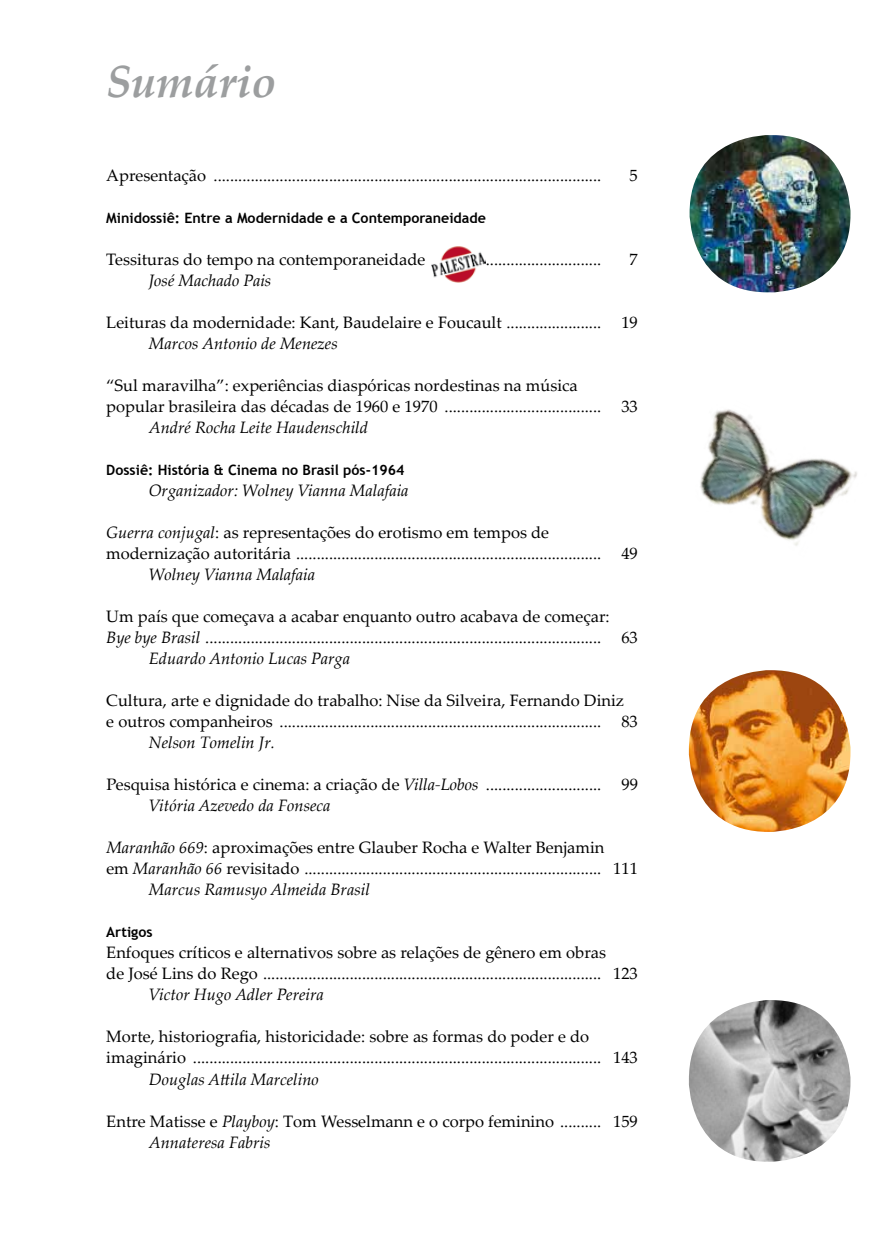
<style>
.page{position:relative;width:893px;height:1234px;background:#fff}
.page>*{position:absolute;margin:0;border:0;box-sizing:border-box;transform-origin:0 0}
.t1{font:italic 700 45px "Palatino Linotype";color:#9c9e9f}
.t2{font:16.5px/21px "Palatino Linotype";color:#000}
.t3{font:italic 16.5px "Palatino Linotype";color:#000}
.t4{font:700 14.25px "Trebuchet MS";color:#000}
.s1{font-style:italic}
</style>
<div class="page">
<img style="left:432px;top:246px;width:54px;height:37px">
<img style="left:700px;top:409px;width:157px;height:137px">
<img style="left:689px;top:670px;width:161px;height:161px">
<img style="left:690px;top:135px;width:160px;height:157px">
<img style="left:689px;top:1000px;width:161px;height:161px">
<h1 class="t1" style="left:106px;top:49px;width:172px">Sumário</h1>
<p class="t2" style="left:106px;top:164px;width:497px">Apresentação ..............................................................................................</p>
<p class="t2" style="left:630px;top:164px;width:10px">5</p>
<p class="t4" style="left:106px;top:209px;width:381px">Minidossiê: Entre a Modernidade e a Contemporaneidade</p>
<p class="t2" style="left:106px;top:248px;width:497px">Tessituras do tempo na contemporaneidade .........................................</p>
<p class="t2" style="left:630px;top:248px;width:10px">7</p>
<p class="t3" style="left:149px;top:268px;width:124px">José Machado Pais</p>
<p class="t2" style="left:106px;top:311px;width:533px">Leituras da modernidade: Kant, Baudelaire e Foucault ....................... 19</p>
<p class="t3" style="left:149px;top:331px;width:190px">Marcos Antonio de Menezes</p>
<p class="t2" style="left:106px;top:374px;width:533px">“Sul maravilha”: experiências diaspóricas nordestinas na música popular brasileira das décadas de 1960 e 1970 ...................................... 33</p>
<p class="t3" style="left:149px;top:415px;width:221px">André Rocha Leite Haudenschild</p>
<p class="t4" style="left:106px;top:461px;width:300px">Dossiê: História &amp; Cinema no Brasil pós-1964</p>
<p class="t3" style="left:149px;top:478px;width:261px">Organizador: Wolney Vianna Malafaia</p>
<p class="t2" style="left:106px;top:521px;width:533px"><span class="s1">Guerra conjugal</span>: as representações do erotismo em tempos de modernização autoritária .......................................................................... 49</p>
<p class="t3" style="left:149px;top:562px;width:168px">Wolney Vianna Malafaia</p>
<p class="t2" style="left:106px;top:605px;width:505px">Um país que começava a acabar enquanto outro acabava de começar:</p>
<p class="t2" style="left:106px;top:626px;width:533px"><span class="s1">Bye bye Brasil</span> ................................................................................................ 63</p>
<p class="t3" style="left:149px;top:646px;width:203px">Eduardo Antonio Lucas Parga</p>
<p class="t2" style="left:106px;top:689px;width:533px">Cultura, arte e dignidade do trabalho: Nise da Silveira, Fernando Diniz<br>e outros companheiros .............................................................................. 83</p>
<p class="t3" style="left:149px;top:730px;width:128px">Nelson Tomelin Jr.</p>
<p class="t2" style="left:149px;top:773px;width:490px;text-indent:-43px">Pesquisa histórica e cinema: a criação de <span class="s1">Villa-Lobos</span> ............................ 99<br><span class="s1">Vitória Azevedo da Fonseca</span></p>
<p class="t2" style="left:106px;top:836px;width:500px"><span class="s1">Maranhão 669</span>: aproximações entre Glauber Rocha e Walter Benjamin</p>
<p class="t2" style="left:106px;top:857px;width:533px">em <span class="s1">Maranhão 66</span> revisitado ........................................................................ 111</p>
<p class="t3" style="left:149px;top:877px;width:223px">Marcus Ramusyo Almeida Brasil</p>
<p class="t4" style="left:106px;top:923px;width:48px">Artigos</p>
<p class="t2" style="left:106px;top:941px;width:533px">Enfoques críticos e alternativos sobre as relações de gênero em obras<br>de José Lins do Rego .................................................................................. 123</p>
<p class="t3" style="left:149px;top:982px;width:177px">Victor Hugo Adler Pereira</p>
<p class="t2" style="left:106px;top:1025px;width:533px">Morte, historiografia, historicidade: sobre as formas do poder e do imaginário ................................................................................................... 143</p>
<p class="t3" style="left:149px;top:1066px;width:172px">Douglas Attila Marcelino</p>
<p class="t2" style="left:149px;top:1109px;width:490px;text-indent:-43px">Entre Matisse e <span class="s1">Playboy</span>: Tom Wesselmann e o corpo feminino .......... 159<br><span class="s1">Annateresa Fabris</span></p>
</div>
